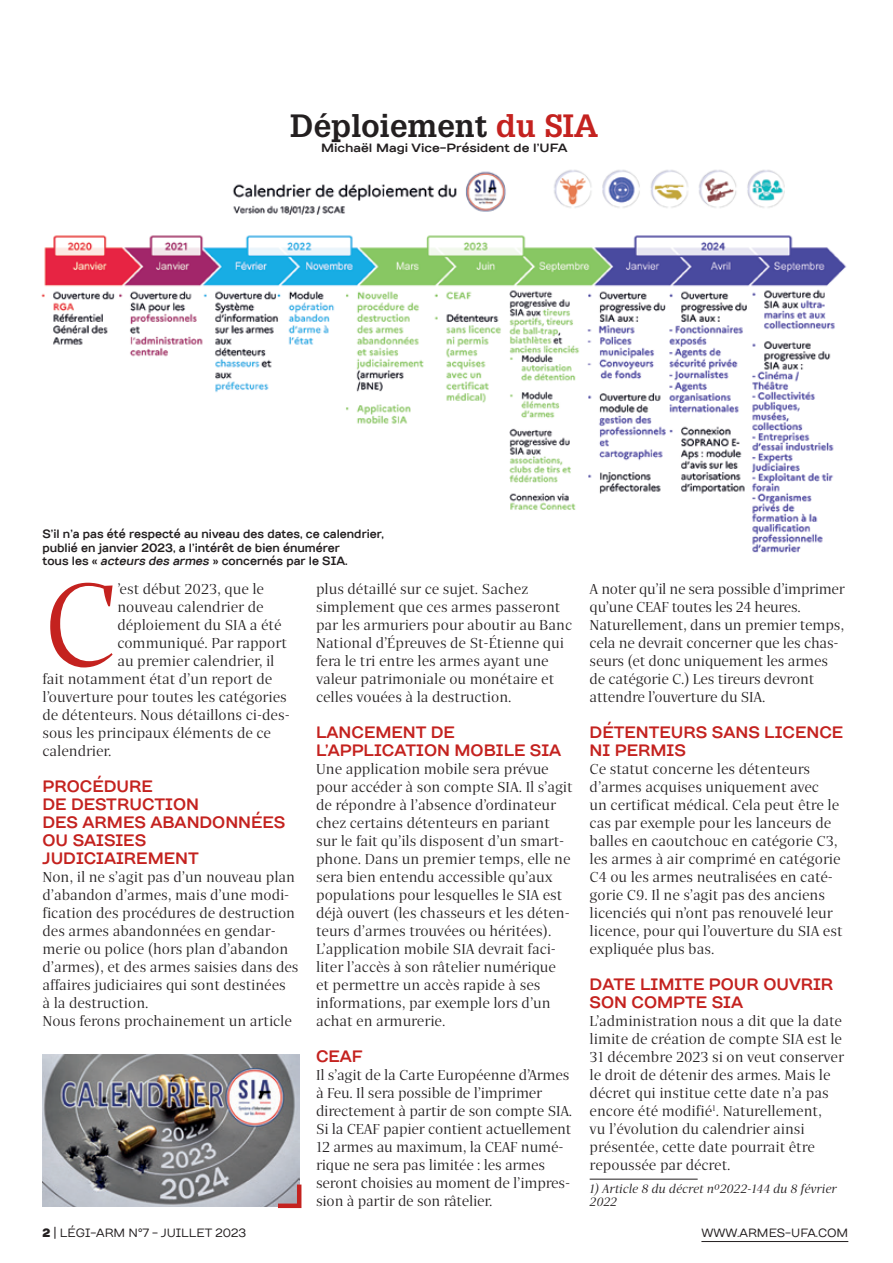
<style>
.page{position:relative;width:893px;height:1263px;background:#fff}
.page>*{position:absolute;margin:0;border:0;box-sizing:border-box;transform-origin:0 0}
.t1{font:117px "Quercus";color:#c4221f}
.t2{font:700 31.5px "Glypha";color:#231f20}
.t3{font:700 16.5px/18px "TT Days Sans";color:#c4221f;scale:.9 1}
.t4{font:14.25px/18px "Quercus";color:#231f20}
.t5{font:700 12px/13.5px "TT Days Sans";color:#231f20;scale:.9 1}
.t6{font:12px "TT Days Sans";color:#231f20;scale:.9 1}
.t7{font:italic 12px/13.5px "Quercus";color:#231f20}
.t8{font:700 12px "TT Days Sans";color:#231f20}
.s1{color:#c4221f}
.s2{font-style:italic}
.s3{font-weight:900}
</style>
<div class="page">
<hr style="left:701px;top:1241px;width:147px;height:1px;background:#231f20">
<img style="left:41px;top:170px;width:806px;height:383px">
<hr style="left:590px;top:1179px;width:108px;height:1px;background:#231f20">
<img style="left:43px;top:1054px;width:256px;height:152px">
<svg style="left:273px;top:1180px;width:29px;height:29px"></svg>
<h2 class="t2" style="left:290px;top:106px;width:310px">Déploiement <span class="s1">du SIA</span></h2>
<p class="t8" style="left:321px;top:140px;width:248px">Michaël Magi Vice-Président de l’UFA</p>
<p class="t5" style="left:43px;top:527px;width:381px">S’il n’a pas été respecté au niveau des dates, ce calendrier, publié en janvier 2023, a l’intérêt de bien énumérer<br>tous les « <span class="s2">acteurs des armes</span> » concernés par le SIA.</p>
<h1 class="t1" style="left:43px;top:547px;width:76px">C</h1>
<p class="t4" style="left:117px;top:580px;width:148px">’est début 2023, que le</p>
<p class="t4" style="left:117px;top:598px;width:148px">nouveau calendrier de</p>
<p class="t4" style="left:117px;top:616px;width:166px">déploiement du SIA a été</p>
<p class="t4" style="left:117px;top:634px;width:171px">communiqué. Par rapport</p>
<p class="t4" style="left:117px;top:652px;width:159px">au premier calendrier, il</p>
<p class="t4" style="left:43px;top:670px;width:231px">fait notamment état d’un report de</p>
<p class="t4" style="left:43px;top:688px;width:246px">l’ouverture pour toutes les catégories</p>
<p class="t4" style="left:43px;top:706px;width:249px">de détenteurs. Nous détaillons ci-des-</p>
<p class="t4" style="left:43px;top:724px;width:230px">sous les principaux éléments de ce</p>
<p class="t4" style="left:43px;top:742px;width:71px">calendrier.</p>
<p class="t3" style="left:43px;top:777px;width:271px">PROCÉDURE<br>DE DESTRUCTION<br>DES ARMES ABANDONNÉES<br>OU SAISIES<br>JUDICIAIREMENT</p>
<p class="t4" style="left:43px;top:868px;width:258px">Non, il ne s’agit pas d’un nouveau plan d’abandon d’armes, mais d’une modi&shy;fication des procédures de destruction des armes abandonnées en gendar&shy;merie ou police (hors plan d’abandon d’armes), et des armes saisies dans des affaires judiciaires qui sont destinées<br>à la destruction.<br>Nous ferons prochainement un article</p>
<p class="t4" style="left:316px;top:580px;width:258px">plus détaillé sur ce sujet. Sachez simplement que ces armes passeront par les armuriers pour aboutir au Banc National d’Épreuves de St-Étienne qui fera le tri entre les armes ayant une valeur patrimoniale ou monétaire et celles vouées à la destruction.</p>
<p class="t3" style="left:316px;top:723px;width:274px">LANCEMENT DE<br>L’APPLICATION MOBILE SIA</p>
<p class="t4" style="left:316px;top:760px;width:258px">Une application mobile sera prévue pour accéder à son compte SIA. Il s’agit de répondre à l’absence d’ordinateur chez certains détenteurs en pariant sur le fait qu’ils disposent d’un smart&shy;phone. Dans un premier temps, elle ne sera bien entendu accessible qu’aux populations pour lesquelles le SIA est déjà ouvert (les chasseurs et les déten&shy;teurs d’armes trouvées ou héritées).<br>L’application mobile SIA devrait faci&shy;liter l’accès à son râtelier numérique<br>et permettre un accès rapide à ses informations, par exemple lors d’un achat en armurerie.</p>
<p class="t3" style="left:316px;top:1047px;width:53px">CEAF</p>
<p class="t4" style="left:316px;top:1066px;width:258px">Il s’agit de la Carte Européenne d’Armes à Feu. Il sera possible de l’imprimer directement à partir de son compte SIA.<br>Si la CEAF papier contient actuellement 12 armes au maximum, la CEAF numé&shy;rique ne sera pas limitée : les armes seront choisies au moment de l’impres&shy;sion à partir de son râtelier.</p>
<p class="t4" style="left:590px;top:580px;width:257px">A noter qu’il ne sera possible d’imprimer qu’une CEAF toutes les 24 heures.<br>Naturellement, dans un premier temps, cela ne devrait concerner que les chas&shy;seurs (et donc uniquement les armes de catégorie C.) Les tireurs devront attendre l’ouverture du SIA.</p>
<p class="t3" style="left:590px;top:723px;width:283px">DÉTENTEURS SANS LICENCE<br>NI PERMIS</p>
<p class="t4" style="left:590px;top:760px;width:254px">Ce statut concerne les détenteurs d’armes acquises uniquement avec<br>un certificat médical. Cela peut être le cas par exemple pour les lanceurs de balles en caoutchouc en catégorie C3, les armes à air comprimé en catégorie C4 ou les armes neutralisées en caté&shy;gorie C9. Il ne s’agit pas des anciens licenciés qui n’ont pas renouvelé leur licence, pour qui l’ouverture du SIA est expliquée plus bas.</p>
<p class="t3" style="left:590px;top:975px;width:272px">DATE LIMITE POUR OUVRIR<br>SON COMPTE SIA</p>
<p class="t4" style="left:590px;top:1012px;width:256px">L’administration nous a dit que la date limite de création de compte SIA est le 31 décembre 2023 si on veut conserver le droit de détenir des armes. Mais le décret qui institue cette date n’a pas encore été modifié<sup>1</sup>. Naturellement,<br>vu l’évolution du calendrier ainsi présentée, cette date pourrait être repoussée par décret.</p>
<p class="t7" style="left:590px;top:1182px;width:249px">1) Article 8 du décret n°2022-144 du 8 février<br>2022</p>
<p class="t6" style="left:43px;top:1225px;width:228px"><span class="s3">2</span> | LÉGI-ARM N°7 - JUILLET 2023</p>
<p class="t6" style="left:701px;top:1225px;width:165px">WWW.ARMES-UFA.COM</p>
</div>
